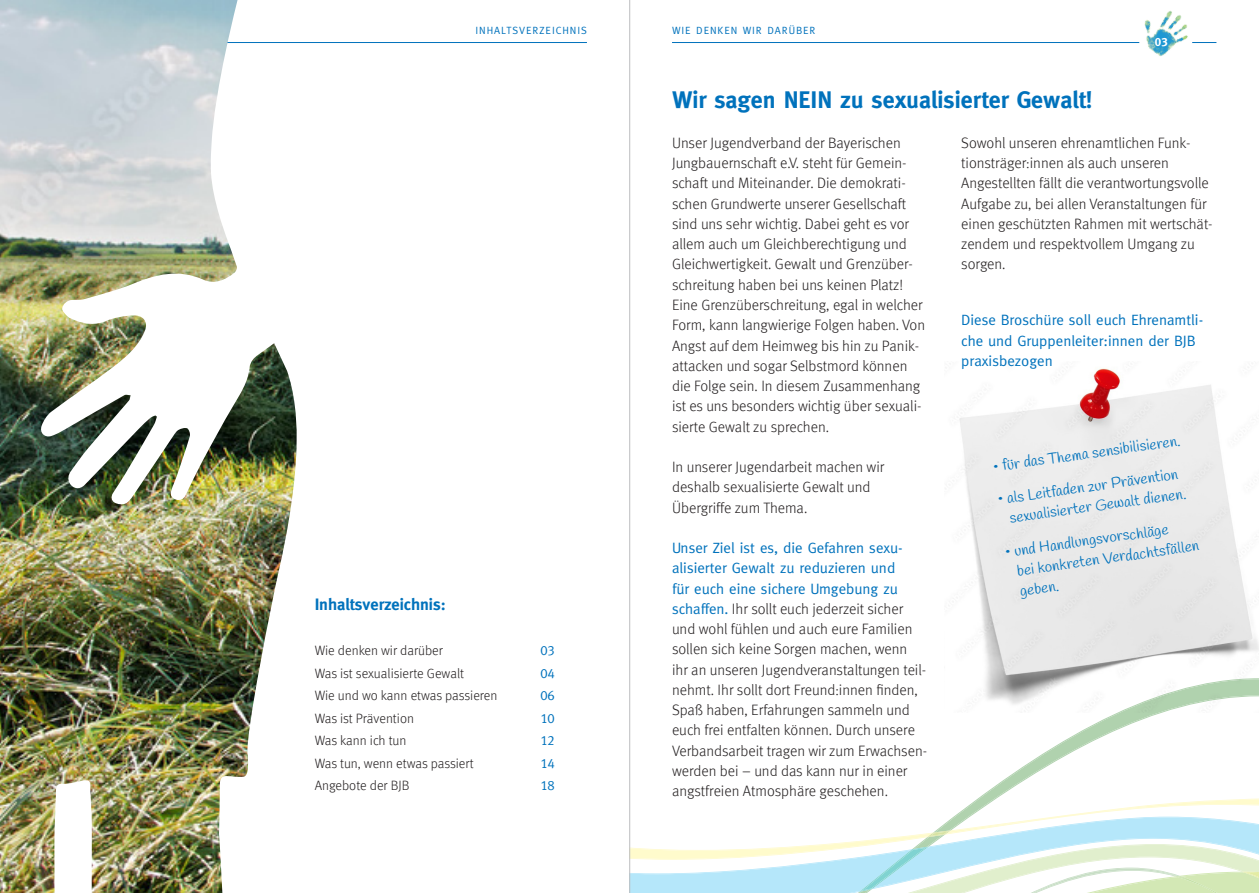
<style>
.page{position:relative;width:1259px;height:893px;background:#fff}
.page>*{position:absolute;margin:0;border:0;box-sizing:border-box;transform-origin:0 0}
.t1{font:700 24px "Meta";color:#0072bc}
.t2{font:700 16.5px "Meta";color:#0072bc}
.t3{font:300 15px/20.2px "Meta";color:#231f20}
.t4{font:15px/20.2px "Handlee";color:#0072bc}
.t5{font:15px/20.2px "Meta";color:#0072bc}
.t6{font:300 13.5px "Meta";color:#231f20}
.t7{font:13.5px "Meta Caps";color:#0072bc}
.t8{font:12px "Meta Plus Bold Caps";color:#fff}
.t9{font:10.5px "Meta";letter-spacing:.09em;color:#0072bc}
.s1{font-weight:400;color:#0072bc}
</style>
<div class="page">
<svg style="left:630px;top:678px;width:531px;height:119px"></svg>
<svg style="left:630px;top:797px;width:629px;height:96px"></svg>
<img style="left:944px;top:367px;width:315px;height:346px">
<hr style="left:672px;top:42px;width:544px;height:1px;background:#0072bc">
<img style="left:1139px;top:11px;width:54px;height:46px">
<hr style="left:43px;top:42px;width:544px;height:1px;background:#0072bc">
<img style="left:0;top:0;width:297px;height:893px">
<hr style="left:629px;top:0;width:1px;height:893px;background:#bcbdc0">
<p class="t9" style="left:475px;top:24px;width:113px">INHALTSVERZEICHNIS</p>
<p class="t2" style="left:315px;top:595px;width:132px">Inhaltsverzeichnis:</p>
<p class="t6" style="left:315px;top:643px;width:130px">Wie denken wir darüber</p>
<p class="t7" style="left:540px;top:643px;width:16px">03</p>
<p class="t6" style="left:315px;top:665px;width:151px">Was ist sexualisierte Gewalt</p>
<p class="t7" style="left:540px;top:665px;width:16px">04</p>
<p class="t6" style="left:315px;top:688px;width:184px">Wie und wo kann etwas passieren</p>
<p class="t7" style="left:540px;top:688px;width:16px">06</p>
<p class="t6" style="left:315px;top:710px;width:101px">Was ist Prävention</p>
<p class="t7" style="left:540px;top:710px;width:16px">10</p>
<p class="t6" style="left:315px;top:733px;width:93px">Was kann ich tun</p>
<p class="t7" style="left:540px;top:733px;width:16px">12</p>
<p class="t6" style="left:315px;top:755px;width:160px">Was tun, wenn etwas passiert</p>
<p class="t7" style="left:540px;top:755px;width:16px">14</p>
<p class="t6" style="left:315px;top:778px;width:96px">Angebote der BJB</p>
<p class="t7" style="left:540px;top:778px;width:16px">18</p>
<p class="t9" style="left:672px;top:24px;width:145px">WIE DENKEN WIR DARÜBER</p>
<h1 class="t1" style="left:672px;top:86px;width:421px">Wir sagen NEIN zu sexualisierter Gewalt!</h1>
<p class="t8" style="left:1155px;top:35px;width:14px">03</p>
<p class="t3" style="left:672px;top:133px;width:255px">Unser Jugendverband der Bayerischen Jungbauernschaft e.V. steht für Gemein&shy;schaft und Miteinander. Die demokrati&shy;schen Grundwerte unserer Gesellschaft sind uns sehr wichtig. Dabei geht es vor allem auch um Gleichberechtigung und Gleichwertigkeit. Gewalt und Grenzüber&shy;schreitung haben bei uns keinen Platz!<br>Eine Grenzüberschreitung, egal in welcher Form, kann langwierige Folgen haben. Von Angst auf dem Heimweg bis hin zu Panik&shy;attacken und sogar Selbstmord können die Folge sein. In diesem Zusammenhang ist es uns besonders wichtig über sexuali&shy;sierte Gewalt zu sprechen.</p>
<p class="t3" style="left:672px;top:457px;width:214px">In unserer Jugendarbeit machen wir deshalb sexualisierte Gewalt und<br>Übergriffe zum Thema.</p>
<p class="t3" style="left:672px;top:538px;width:257px"><span class="s1">Unser Ziel ist es, die Gefahren sexu&shy;alisierter Gewalt zu reduzieren und<br>für euch eine sichere Umgebung zu schaffen.</span> Ihr sollt euch jederzeit sicher und wohl fühlen und auch eure Familien sollen sich keine Sorgen machen, wenn<br>ihr an unseren Jugendveranstaltungen teil&shy;nehmt. Ihr sollt dort Freund:innen finden, Spaß haben, Erfahrungen sammeln und euch frei entfalten können. Durch unsere Verbandsarbeit tragen wir zum Erwachsen&shy;werden bei – und das kann nur in einer angstfreien Atmosphäre geschehen.</p>
<p class="t3" style="left:961px;top:133px;width:253px">Sowohl unseren ehrenamtlichen Funk&shy;tionsträger:innen als auch unseren Angestellten fällt die verantwortungsvolle Aufgabe zu, bei allen Veranstaltungen für einen geschützten Rahmen mit wertschät&shy;zendem und respektvollem Umgang zu sorgen.</p>
<p class="t5" style="left:961px;top:310px;width:243px">Diese Broschüre soll euch Ehrenamtli&shy;che und Gruppenleiter:innen der BJB praxisbezogen</p>
<p class="t4" style="left:991px;top:458px;width:190px;rotate:-8deg">• für das Thema sensibilisieren.</p>
<p class="t4" style="left:1005px;top:489px;width:179px;text-indent:-9px;rotate:-8deg">• als Leitfaden zur Prävention sexualisierter Gewalt dienen.</p>
<p class="t4" style="left:1013px;top:542px;width:185px;text-indent:-9px;rotate:-8deg">• und Handlungsvorschläge<br>bei konkreten Verdachtsfällen geben.</p>
</div>
